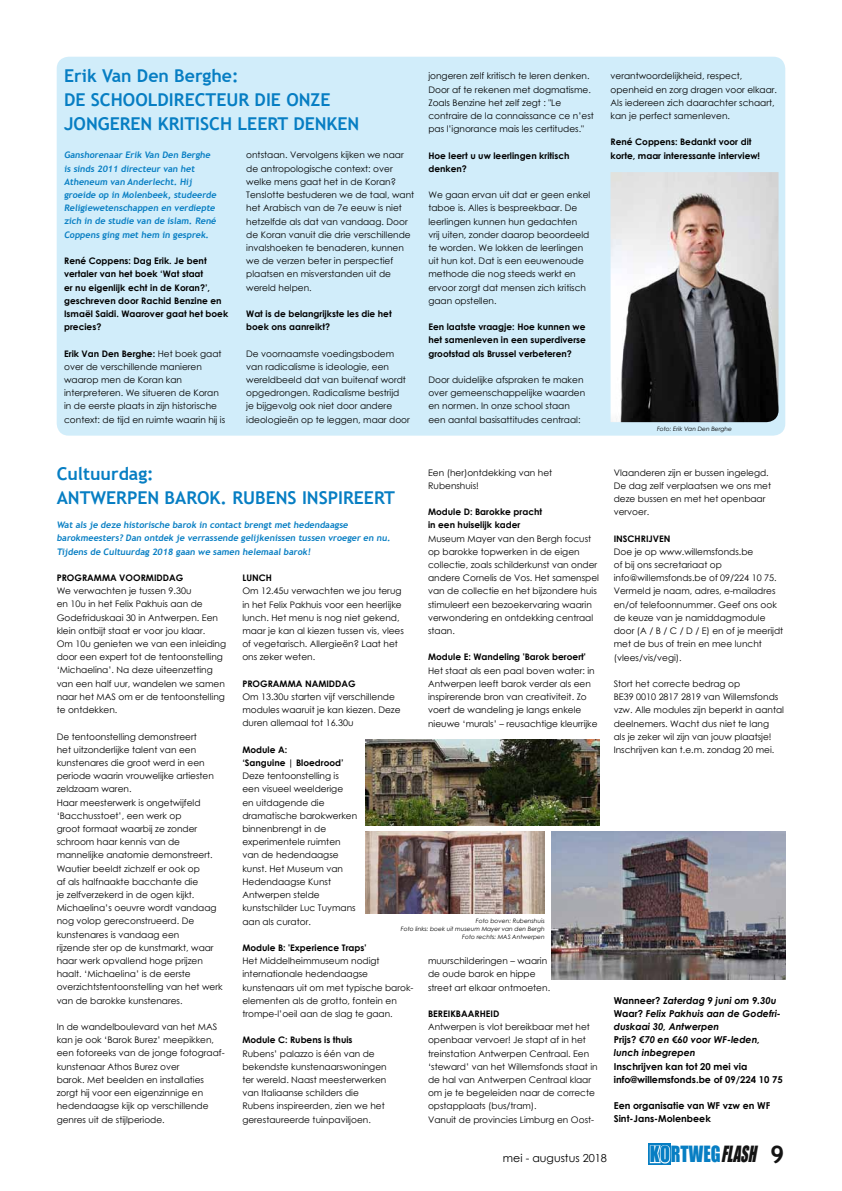
<style>
.page{position:relative;width:842px;height:1191px;background:#fff}
.page>*{position:absolute;margin:0;border:0;box-sizing:border-box;transform-origin:0 0}
.t1{font:20.5px "Impact";letter-spacing:.01em;color:#077ec3;scale:.89 1}
.t2{font:700 17.7px/24px "Trebuchet MS";color:#077ec3}
.t3{font:11px "Century Gothic";color:#000}
.t4{font:italic 700 9.5px/13.2px "Century Gothic";color:#000}
.t5{font:700 9.5px/13.2px "Century Gothic";color:#000}
.t6{font:9px/13.2px "Century Gothic";color:#000}
.t7{font:700 9px/13.2px "Century Gothic";color:#000}
.t8{font:700 9px/13.2px "Trebuchet MS";color:#077ec3}
.t9{font:italic 6px/8px "Century Gothic";color:#000;text-align:right}
.s1{font-weight:700}
.s2{font-style:normal}
.s3{font-style:italic;color:#141414}
.s4{font-family:"Trebuchet MS";font-weight:700;font-size:24.3px;color:#141414}
</style>
<div class="page">
<svg style="left:649px;top:1143px;width:22px;height:21px"></svg>
<img style="left:365px;top:739px;width:235px;height:86px">
<img style="left:365px;top:831px;width:180px;height:83px">
<img style="left:552px;top:831px;width:233px;height:148px">
<div style="left:57px;top:57px;width:728px;height:378px;background:#d1edfa;border-radius:12px"></div>
<img style="left:610px;top:172px;width:168px;height:250px">
<h2 class="t2" style="left:64px;top:64px;width:297px">Erik Van Den Berghe:<br>De schooldirecteur die onze jongeren kritisch leert denken</h2>
<p class="t8" style="left:64px;top:149px;width:155px">Ganshorenaar Erik Van Den Berghe is sinds 2011 directeur van het Atheneum van Anderlecht. Hij groeide op in Molenbeek, studeerde Religiewetenschappen en verdiepte zich in de studie van de islam. René Coppens ging met hem in gesprek.</p>
<p class="t7" style="left:64px;top:254px;width:166px">René Coppens: Dag Erik. Je bent vertaler van het boek ‘Wat staat<br>er nu eigenlijk echt in de Koran?’, geschreven door Rachid Benzine en<br>Ismaël Saidi. Waarover gaat het boek precies?</p>
<p class="t6" style="left:64px;top:346px;width:163px"><span class="s1">Erik Van Den Berghe:</span> Het boek gaat over de verschillende manieren waarop men de Koran kan interpreteren. We situeren de Koran in de eerste plaats in zijn historische context: de tijd en ruimte waarin hij is</p>
<p class="t6" style="left:246px;top:148px;width:169px">ontstaan. Vervolgens kijken we naar de antropologische context: over welke mens gaat het in de Koran?<br>Tenslotte bestuderen we de taal, want het Arabisch van de 7e eeuw is niet hetzelfde als dat van vandaag. Door de Koran vanuit die drie verschillende invalshoeken te benaderen, kunnen we de verzen beter in perspectief plaatsen en misverstanden uit de wereld helpen.</p>
<p class="t7" style="left:246px;top:307px;width:147px">Wat is de belangrijkste les die het boek ons aanreikt?</p>
<p class="t6" style="left:246px;top:346px;width:165px">De voornaamste voedingsbodem van radicalisme is ideologie, een wereldbeeld dat van buitenaf wordt opgedrongen. Radicalisme bestrijd<br>je bijgevolg ook niet door andere ideologieën op te leggen, maar door</p>
<p class="t6" style="left:428px;top:69px;width:167px">jongeren zelf kritisch te leren denken.<br>Door af te rekenen met dogmatisme.<br>Zoals Benzine het zelf zegt : "Le contraire de la connaissance ce n’est pas l’ignorance mais les certitudes."</p>
<p class="t7" style="left:428px;top:148px;width:143px">Hoe leert u uw leerlingen kritisch denken?</p>
<p class="t6" style="left:428px;top:188px;width:163px">We gaan ervan uit dat er geen enkel taboe is. Alles is bespreekbaar. De leerlingen kunnen hun gedachten vrij uiten, zonder daarop beoordeeld te worden. We lokken de leerlingen uit hun kot. Dat is een eeuwenoude methode die nog steeds werkt en ervoor zorgt dat mensen zich kritisch gaan opstellen.</p>
<p class="t7" style="left:428px;top:320px;width:159px;text-align:justify">Een laatste vraagje: Hoe kunnen we het samenleven in een superdiverse grootstad als Brussel verbeteren?</p>
<p class="t6" style="left:428px;top:373px;width:158px">Door duidelijke afspraken te maken over gemeenschappelijke waarden en normen. In onze school staan een aantal basisattitudes centraal:</p>
<p class="t6" style="left:610px;top:69px;width:168px">verantwoordelijkheid, respect, openheid en zorg dragen voor elkaar.<br>Als iedereen zich daarachter schaart, kan je perfect samenleven.</p>
<p class="t7" style="left:610px;top:135px;width:151px">René Coppens: Bedankt voor dit korte, maar interessante interview!</p>
<p class="t9" style="left:657px;top:424px;width:77px">Foto: Erik Van Den Berghe</p>
<h2 class="t2" style="left:57px;top:461px;width:340px">Cultuurdag:<br>Antwerpen Barok. Rubens inspireert</h2>
<p class="t8" style="left:57px;top:518px;width:337px">Wat als je deze historische barok in contact brengt met hedendaagse barokmeesters? Dan ontdek je verrassende gelijkenissen tussen vroeger en nu.<br>Tijdens de Cultuurdag 2018 gaan we samen helemaal barok!</p>
<p class="t6" style="left:428px;top:465px;width:126px">Een (her)ontdekking van het<br>Rubenshuis!</p>
<p class="t7" style="left:428px;top:505px;width:116px">Module D: Barokke pracht in een huiselijk kader</p>
<p class="t6" style="left:428px;top:531px;width:172px">Museum Mayer van den Bergh focust op barokke topwerken in de eigen collectie, zoals schilderkunst van onder andere Cornelis de Vos. Het samenspel van de collectie en het bijzondere huis stimuleert een bezoekervaring waarin verwondering en ontdekking centraal staan.</p>
<p class="t7" style="left:428px;top:650px;width:159px">Module E: Wandeling 'Barok beroert'</p>
<p class="t6" style="left:428px;top:663px;width:171px">Het staat als een paal boven water: in Antwerpen leeft barok verder als een inspirerende bron van creativiteit. Zo voert de wandeling je langs enkele nieuwe ‘murals’ – reusachtige kleurrijke</p>
<p class="t7" style="left:57px;top:571px;width:128px">PROGRAMMA VOORMIDDAG</p>
<p class="t6" style="left:57px;top:584px;width:171px">We verwachten je tussen 9.30u<br>en 10u in het Felix Pakhuis aan de Godefriduskaai 30 in Antwerpen. Een klein ontbijt staat er voor jou klaar.<br>Om 10u genieten we van een inleiding door een expert tot de tentoonstelling ‘Michaelina’. Na deze uiteenzetting van een half uur, wandelen we samen naar het MAS om er de tentoonstelling te ontdekken.</p>
<p class="t6" style="left:57px;top:729px;width:168px">De tentoonstelling demonstreert<br>het uitzonderlijke talent van een kunstenares die groot werd in een periode waarin vrouwelijke artiesten zeldzaam waren.<br>Haar meesterwerk is ongetwijfeld ‘Bacchusstoet’, een werk op<br>groot formaat waarbij ze zonder schroom haar kennis van de mannelijke anatomie demonstreert.<br>Wautier beeldt zichzelf er ook op<br>af als halfnaakte bacchante die<br>je zelfverzekerd in de ogen kijkt.<br>Michaelina’s oeuvre wordt vandaag nog volop gereconstrueerd. De kunstenares is vandaag een<br>rijzende ster op de kunstmarkt, waar haar werk opvallend hoge prijzen haalt. ‘Michaelina’ is de eerste overzichtstentoonstelling van het werk van de barokke kunstenares.</p>
<p class="t6" style="left:57px;top:1020px;width:170px">In de wandelboulevard van het MAS kan je ook ‘Barok Burez’ meepikken, een fotoreeks van de jonge fotograaf&shy;kunstenaar Athos Burez over<br>barok. Met beelden en installaties zorgt hij voor een eigenzinnige en hedendaagse kijk op verschillende genres uit de stijlperiode.</p>
<p class="t7" style="left:242px;top:571px;width:31px">LUNCH</p>
<p class="t6" style="left:242px;top:584px;width:163px">Om 12.45u verwachten we jou terug in het Felix Pakhuis voor een heerlijke lunch. Het menu is nog niet gekend, maar je kan al kiezen tussen vis, vlees of vegetarisch. Allergieën? Laat het ons zeker weten.</p>
<p class="t7" style="left:242px;top:676px;width:115px">PROGRAMMA NAMIDDAG</p>
<p class="t6" style="left:242px;top:690px;width:160px">Om 13.30u starten vijf verschillende modules waaruit je kan kiezen. Deze duren allemaal tot 16.30u</p>
<p class="t7" style="left:242px;top:742px;width:103px">Module A:<br>‘Sanguine | Bloedrood’</p>
<p class="t6" style="left:242px;top:769px;width:116px">Deze tentoonstelling is een visueel weelderige<br>en uitdagende die dramatische barokwerken binnenbrengt in de experimentele ruimten van de hedendaagse kunst. Het Museum van<br>Hedendaagse Kunst<br>Antwerpen stelde kunstschilder Luc Tuymans aan als curator.</p>
<p class="t7" style="left:242px;top:940px;width:126px">Module B: 'Experience Traps'</p>
<p class="t6" style="left:242px;top:954px;width:173px">Het Middelheimmuseum nodigt internationale hedendaagse kunstenaars uit om met typische barok&shy;elementen als de grotto, fontein en trompe-l’oeil aan de slag te gaan.</p>
<p class="t7" style="left:242px;top:1033px;width:112px">Module C: Rubens is thuis</p>
<p class="t6" style="left:242px;top:1046px;width:146px">Rubens’ palazzo is één van de bekendste kunstenaarswoningen ter wereld. Naast meesterwerken van Italiaanse schilders die<br>Rubens inspireerden, zien we het gerestaureerde tuinpaviljoen.</p>
<p class="t9" style="left:401px;top:916px;width:145px">Foto boven: Rubenshuis<br>Foto links: boek uit museum Mayer van den Bergh<br>Foto rechts: MAS Antwerpen</p>
<p class="t6" style="left:428px;top:954px;width:124px">muurschilderingen – waarin de oude barok en hippe street art elkaar ontmoeten.</p>
<p class="t7" style="left:428px;top:1006px;width:73px">BEREIKBAARHEID</p>
<p class="t6" style="left:428px;top:1020px;width:171px">Antwerpen is vlot bereikbaar met het openbaar vervoer! Je stapt af in het treinstation Antwerpen Centraal. Een ‘steward’ van het Willemsfonds staat in de hal van Antwerpen Centraal klaar om je te begeleiden naar de correcte opstapplaats (bus/tram).<br>Vanuit de provincies Limburg en Oost-</p>
<p class="t6" style="left:614px;top:465px;width:159px">Vlaanderen zijn er bussen ingelegd.<br>De dag zelf verplaatsen we ons met deze bussen en met het openbaar vervoer.</p>
<p class="t7" style="left:614px;top:531px;width:58px">INSCHRIJVEN</p>
<p class="t6" style="left:614px;top:545px;width:171px">Doe je op www.willemsfonds.be<br>of bij ons secretariaat op info@willemsfonds.be of 09/224 10 75.<br>Vermeld je naam, adres, e-mailadres en/of telefoonnummer. Geef ons ook de keuze van je namiddagmodule door (A / B / C / D / E) en of je meerijdt met de bus of trein en mee luncht (vlees/vis/vegi).</p>
<p class="t6" style="left:614px;top:677px;width:172px">Stort het correcte bedrag op<br>BE39 0010 2817 2819 van Willemsfonds vzw. Alle modules zijn beperkt in aantal deelnemers. Wacht dus niet te lang<br>als je zeker wil zijn van jouw plaatsje!<br>Inschrijven kan t.e.m. zondag 20 mei.</p>
<p class="t4" style="left:614px;top:993px;width:169px"><span class="s2">Wanneer?</span> Zaterdag 9 juni om 9.30u<br><span class="s2">Waar?</span> Felix Pakhuis aan de Godefri&shy;duskaai 30, Antwerpen<br><span class="s2">Prijs?</span> €70 en €60 voor WF-leden, lunch inbegrepen</p>
<p class="t5" style="left:614px;top:1059px;width:170px">Inschrijven kan tot 20 mei via info@willemsfonds.be of 09/224 10 75</p>
<p class="t5" style="left:614px;top:1098px;width:158px">Een organisatie van WF vzw en WF<br>Sint-Jans-Molenbeek</p>
<p class="t3" style="left:503px;top:1150px;width:106px">mei - augustus 2018</p>
<h1 class="t1" style="left:650px;top:1138px;width:153px">KORTWEG<span class="s3">FLASH</span> <span class="s4">9</span></h1>
</div>
